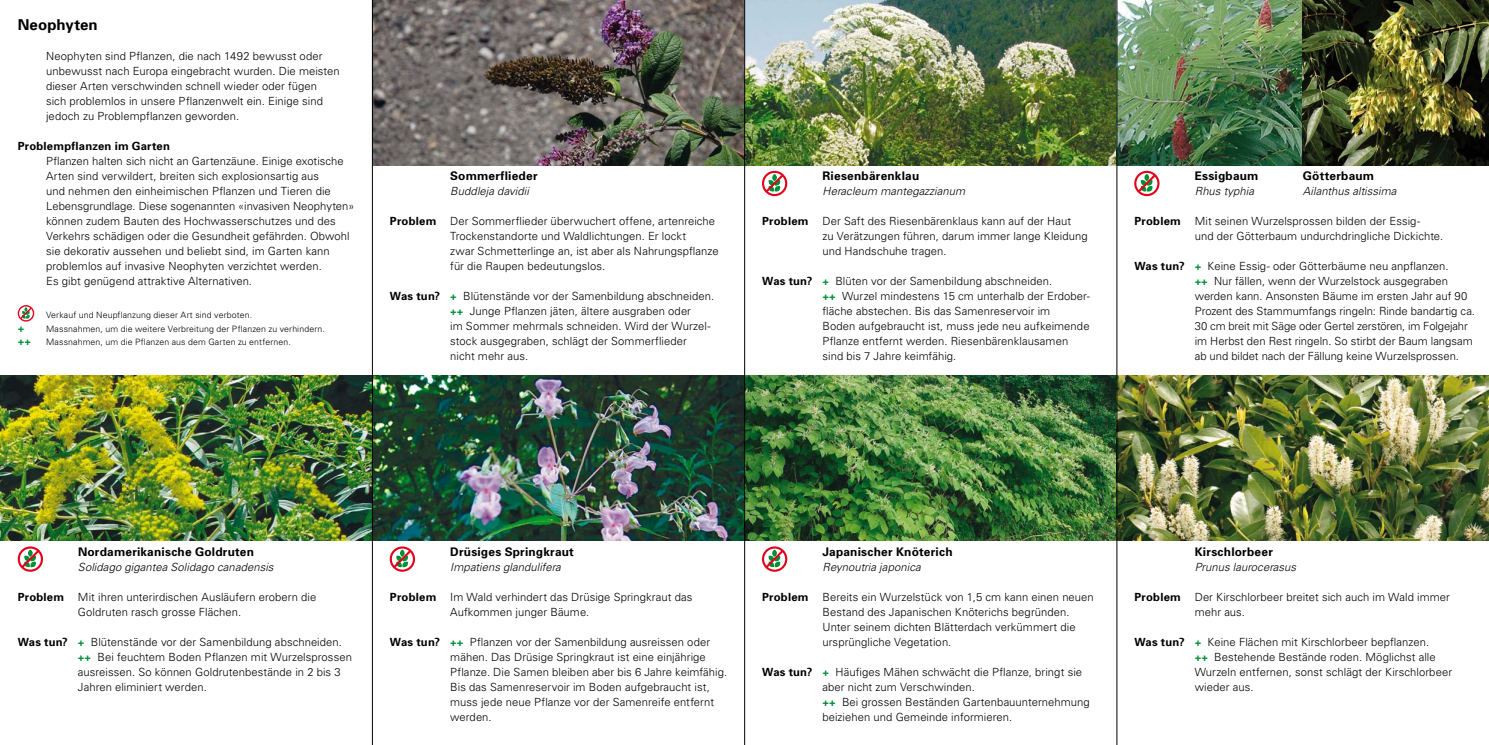
<style>
.page{position:relative;width:1489px;height:745px;background:#fff}
.page>*{position:absolute;margin:0;border:0;box-sizing:border-box;transform-origin:0 0}
.t1{font:700 15px "Univers";letter-spacing:.01em;color:#000}
.t2{font:700 11.88px "Univers";letter-spacing:.02em;color:#000}
.t3{font:300 11.25px/15px "Univers";letter-spacing:.005em;color:#000}
.t4{font:italic 300 11.25px "Univers";letter-spacing:.005em;color:#000}
.t5{font:700 11.25px "Univers";letter-spacing:.02em;color:#000}
.t6{font:700 11.25px "Univers";color:#009037}
.t7{font:300 8.75px "Univers";letter-spacing:.015em;color:#000}
.s1{font-weight:700}
.s2{font-weight:700;color:#009037}
</style>
<div class="page">
<img style="left:373px;top:0;width:1115px;height:165px">
<img style="left:0;top:375px;width:1488px;height:165px">
<div style="left:390px;top:546px;width:25px;height:25px;border:2px solid #e2001a;border-radius:50%"></div>
<svg style="left:391px;top:547px;width:22px;height:23px"></svg>
<div style="left:18px;top:546px;width:25px;height:25px;border:2px solid #e2001a;border-radius:50%"></div>
<svg style="left:19px;top:547px;width:22px;height:23px"></svg>
<div style="left:762px;top:546px;width:25px;height:25px;border:2px solid #e2001a;border-radius:50%"></div>
<svg style="left:763px;top:547px;width:22px;height:23px"></svg>
<div style="left:762px;top:171px;width:25px;height:25px;border:2px solid #e2001a;border-radius:50%"></div>
<svg style="left:763px;top:172px;width:22px;height:22px"></svg>
<div style="left:1134px;top:171px;width:25px;height:25px;border:2px solid #e2001a;border-radius:50%"></div>
<svg style="left:1135px;top:172px;width:22px;height:22px"></svg>
<div style="left:18px;top:305px;width:16px;height:16px;border:1px solid #e2001a;border-radius:50%"></div>
<svg style="left:19px;top:306px;width:14px;height:14px"></svg>
<hr style="left:372px;top:0;width:1px;height:744px;background:#000">
<hr style="left:744px;top:0;width:1px;height:744px;background:#000">
<hr style="left:1116px;top:0;width:1px;height:744px;background:#000">
<h1 class="t1" style="left:18px;top:15px;width:82px">Neophyten</h1>
<p class="t3" style="left:46px;top:48px;width:295px">Neophyten sind Pflanzen, die nach 1492 bewusst oder unbewusst nach Europa eingebracht wurden. Die meisten dieser Arten verschwinden schnell wieder oder fügen sich problemlos in unsere Pflanzenwelt ein. Einige sind jedoch zu Problempflanzen geworden.</p>
<p class="t5" style="left:18px;top:139px;width:154px">Problempflanzen im Garten</p>
<p class="t3" style="left:46px;top:153px;width:310px">Pflanzen halten sich nicht an Gartenzäune. Einige exotische Arten sind verwildert, breiten sich explosionsartig aus<br>und nehmen den einheimischen Pflanzen und Tieren die Lebensgrundlage. Diese sogenannten «invasiven Neophyten» können zudem Bauten des Hochwasserschutzes und des Verkehrs schädigen oder die Gesundheit gefährden. Obwohl sie dekorativ aussehen und beliebt sind, im Garten kann problemlos auf invasive Neophyten verzichtet werden.<br>Es gibt genügend attraktive Alternativen.</p>
<p class="t7" style="left:46px;top:309px;width:207px">Verkauf und Neupflanzung dieser Art sind verboten.</p>
<p class="t6" style="left:18px;top:320px;width:8px">+</p>
<p class="t7" style="left:46px;top:323px;width:280px">Massnahmen, um die weitere Verbreitung der Pflanzen zu verhindern.</p>
<p class="t6" style="left:18px;top:334px;width:15px">++</p>
<p class="t7" style="left:46px;top:337px;width:246px">Massnahmen, um die Pflanzen aus dem Garten zu entfernen.</p>
<p class="t2" style="left:450px;top:168px;width:89px">Sommerflieder</p>
<p class="t4" style="left:450px;top:184px;width:80px">Buddleja davidii</p>
<p class="t3" style="left:450px;top:213px;width:270px;text-indent:-60px"><span class="s1">Problem</span> Der Sommerflieder überwuchert offene, artenreiche Trockenstandorte und Waldlichtungen. Er lockt<br>zwar Schmetterlinge an, ist aber als Nahrungspflanze für die Raupen bedeutungslos.</p>
<p class="t3" style="left:450px;top:288px;width:265px;text-indent:-60px"><span class="s1">Was tun?</span> <span class="s2">+</span> Blütenstände vor der Samenbildung abschneiden. <span class="s2">++</span> Junge Pflanzen jäten, ältere ausgraben oder<br>im Sommer mehrmals schneiden. Wird der Wurzel&shy;stock ausgegraben, schlägt der Sommerflieder<br>nicht mehr aus.</p>
<p class="t2" style="left:822px;top:168px;width:98px">Riesenbärenklau</p>
<p class="t4" style="left:822px;top:184px;width:144px">Heracleum mantegazzianum</p>
<p class="t3" style="left:822px;top:213px;width:267px;text-indent:-60px"><span class="s1">Problem</span> Der Saft des Riesenbärenklaus kann auf der Haut<br>zu Verätzungen führen, darum immer lange Kleidung und Handschuhe tragen.</p>
<p class="t3" style="left:822px;top:273px;width:269px;text-indent:-60px"><span class="s1">Was tun?</span> <span class="s2">+</span> Blüten vor der Samenbildung abschneiden.<br><span class="s2">++</span> Wurzel mindestens 15 cm unterhalb der Erdober&shy;fläche abstechen. Bis das Samenreservoir im<br>Boden aufgebraucht ist, muss jede neu aufkeimende Pflanze entfernt werden. Riesenbärenklausamen sind bis 7 Jahre keimfähig.</p>
<p class="t2" style="left:1194px;top:168px;width:65px">Essigbaum</p>
<p class="t2" style="left:1302px;top:168px;width:73px">Götterbaum</p>
<p class="t4" style="left:1194px;top:184px;width:61px">Rhus typhia</p>
<p class="t4" style="left:1302px;top:184px;width:95px">Ailanthus altissima</p>
<p class="t3" style="left:1194px;top:213px;width:250px;text-indent:-60px"><span class="s1">Problem</span> Mit seinen Wurzelsprossen bilden der Essig-<br>und der Götterbaum undurchdringliche Dickichte.</p>
<p class="t3" style="left:1194px;top:258px;width:282px;text-indent:-60px"><span class="s1">Was tun?</span> <span class="s2">+</span> Keine Essig- oder Götterbäume neu anpflanzen.<br><span class="s2">++</span> Nur fällen, wenn der Wurzelstock ausgegraben werden kann. Ansonsten Bäume im ersten Jahr auf 90<br>Prozent des Stammumfangs ringeln: Rinde bandartig ca.<br>30 cm breit mit Säge oder Gertel zerstören, im Folgejahr im Herbst den Rest ringeln. So stirbt der Baum langsam ab und bildet nach der Fällung keine Wurzelsprossen.</p>
<p class="t2" style="left:78px;top:543px;width:177px">Nordamerikanische Goldruten</p>
<p class="t4" style="left:78px;top:559px;width:197px">Solidago gigantea Solidago canadensis</p>
<p class="t3" style="left:78px;top:588px;width:240px;text-indent:-60px"><span class="s1">Problem</span> Mit ihren unterirdischen Ausläufern erobern die<br>Goldruten rasch grosse Flächen.</p>
<p class="t3" style="left:78px;top:633px;width:275px;text-indent:-60px"><span class="s1">Was tun?</span> <span class="s2">+</span> Blütenstände vor der Samenbildung abschneiden. <span class="s2">++</span> Bei feuchtem Boden Pflanzen mit Wurzelsprossen ausreissen. So können Goldrutenbestände in 2 bis 3<br>Jahren eliminiert werden.</p>
<p class="t2" style="left:450px;top:543px;width:125px">Drüsiges Springkraut</p>
<p class="t4" style="left:450px;top:559px;width:112px">Impatiens glandulifera</p>
<p class="t3" style="left:450px;top:588px;width:244px;text-indent:-60px"><span class="s1">Problem</span> Im Wald verhindert das Drüsige Springkraut das<br>Aufkommen junger Bäume.</p>
<p class="t3" style="left:450px;top:633px;width:278px;text-indent:-60px"><span class="s1">Was tun?</span> <span class="s2">++</span> Pflanzen vor der Samenbildung ausreissen oder mähen. Das Drüsige Springkraut ist eine einjährige Pflanze. Die Samen bleiben aber bis 6 Jahre keimfähig.<br>Bis das Samenreservoir im Boden aufgebraucht ist, muss jede neue Pflanze vor der Samenreife entfernt werden.</p>
<p class="t2" style="left:822px;top:543px;width:132px">Japanischer Knöterich</p>
<p class="t4" style="left:822px;top:559px;width:100px">Reynoutria japonica</p>
<p class="t3" style="left:822px;top:588px;width:273px;text-indent:-60px"><span class="s1">Problem</span> Bereits ein Wurzelstück von 1,5 cm kann einen neuen Bestand des Japanischen Knöterichs begründen.<br>Unter seinem dichten Blätterdach verkümmert die ursprüngliche Vegetation.</p>
<p class="t3" style="left:822px;top:663px;width:269px;text-indent:-60px"><span class="s1">Was tun?</span> <span class="s2">+</span> Häufiges Mähen schwächt die Pflanze, bringt sie aber nicht zum Verschwinden.<br><span class="s2">++</span> Bei grossen Beständen Gartenbauunternehmung beiziehen und Gemeinde informieren.</p>
<p class="t2" style="left:1194px;top:543px;width:80px">Kirschlorbeer</p>
<p class="t4" style="left:1194px;top:559px;width:103px">Prunus laurocerasus</p>
<p class="t3" style="left:1194px;top:588px;width:257px;text-indent:-60px"><span class="s1">Problem</span> Der Kirschlorbeer breitet sich auch im Wald immer mehr aus.</p>
<p class="t3" style="left:1194px;top:633px;width:259px;text-indent:-60px"><span class="s1">Was tun?</span> <span class="s2">+</span> Keine Flächen mit Kirschlorbeer bepflanzen.<br><span class="s2">++</span> Bestehende Bestände roden. Möglichst alle Wurzeln entfernen, sonst schlägt der Kirschlorbeer wieder aus.</p>
</div>
